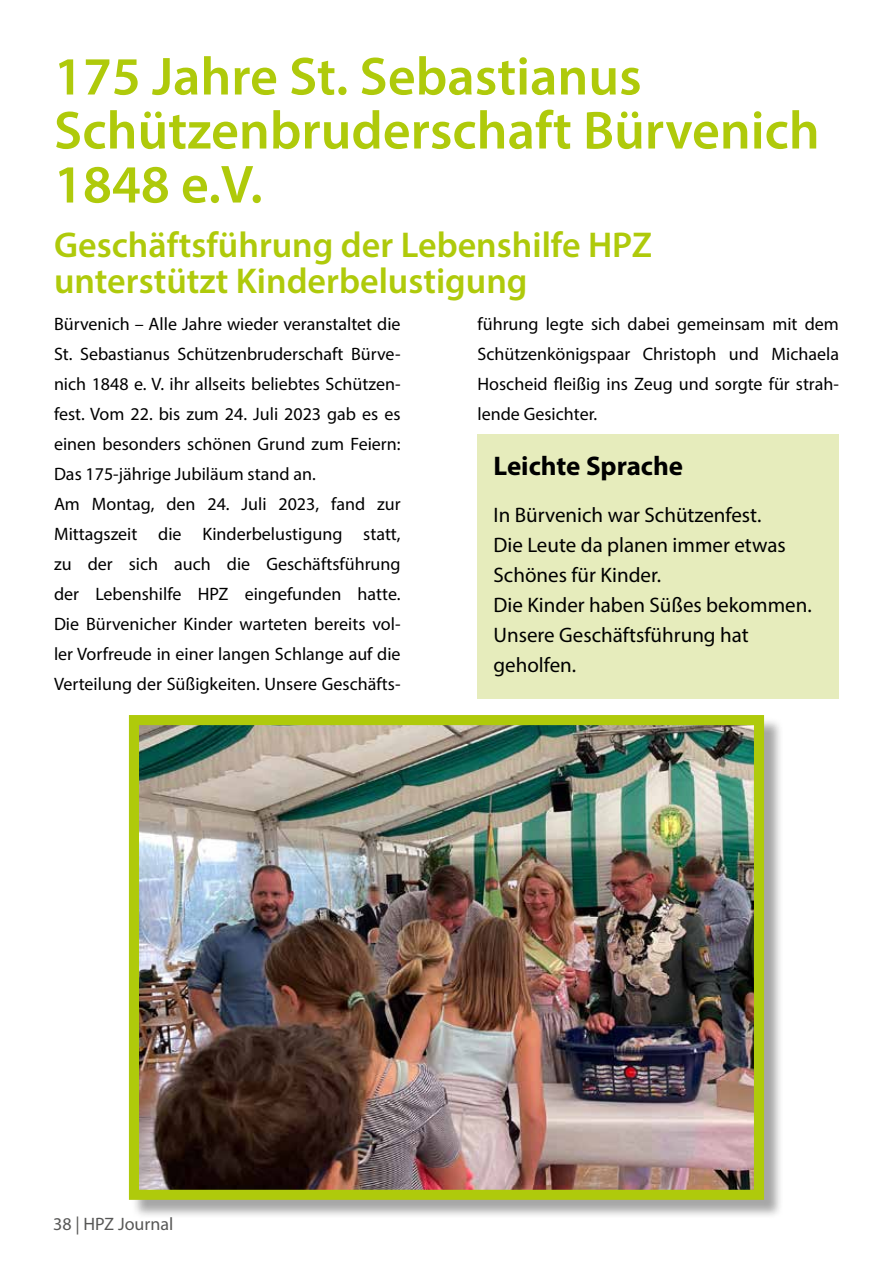
<style>
.page{position:relative;width:893px;height:1263px;background:#fff}
.page>*{position:absolute;margin:0;border:0;box-sizing:border-box;transform-origin:0 0}
.t1{font:600 54px/54px "Myriad Pro";color:#afca0b}
.t2{font:600 36px/36px "Myriad Pro";color:#afca0b}
.t3{font:700 27px "Myriad Pro";color:#000}
.t4{font:21px/30px "Myriad Pro";color:#000}
.t5{font:18px/30px "Myriad Pro";color:#000}
.t6{font:18px "Myriad Pro";color:#575756}
</style>
<div class="page">
<div style="left:477px;top:434px;width:362px;height:265px;background:#e6ecbc"></div>
<div style="left:131px;top:717px;width:653px;height:502px;background:#000;opacity:.35"></div>
<img style="left:140px;top:726px;width:613px;height:463px">
<div style="left:129px;top:715px;width:635px;height:485px;border:10px solid #afca0b"></div>
<h1 class="t1" style="left:54px;top:48px;width:767px">175 Jahre St. Sebastianus<br>Schützenbruderschaft Bürvenich<br>1848 e.V.</h1>
<h2 class="t2" style="left:54px;top:226px;width:600px">Geschäftsführung der Lebenshilfe HPZ unterstützt Kinderbelustigung</h2>
<p class="t5" style="left:54px;top:309px;width:348px">Bürvenich – Alle Jahre wieder veranstaltet die St. Sebastianus Schützenbruderschaft Bürve&shy;nich 1848 e. V. ihr allseits beliebtes Schützen&shy;fest. Vom 22. bis zum 24. Juli 2023 gab es es einen besonders schönen Grund zum Feiern:<br>Das 175-jährige Jubiläum stand an.<br>Am Montag, den 24. Juli 2023, fand zur Mittagszeit die Kinderbelustigung statt, zu der sich auch die Geschäftsführung der Lebenshilfe HPZ eingefunden hatte.<br>Die Bürvenicher Kinder warteten bereits vol&shy;ler Vorfreude in einer langen Schlange auf die Verteilung der Süßigkeiten. Unsere Geschäfts-</p>
<p class="t5" style="left:478px;top:309px;width:363px;text-align:justify">führung legte sich dabei gemeinsam mit dem Schützenkönigspaar Christoph und Michaela Hoscheid fleißig ins Zeug und sorgte für strah&shy;lende Gesichter.</p>
<h3 class="t3" style="left:493px;top:448px;width:191px">Leichte Sprache</h3>
<p class="t4" style="left:493px;top:499px;width:320px">In Bürvenich war Schützenfest.<br>Die Leute da planen immer etwas<br>Schönes für Kinder.<br>Die Kinder haben Süßes bekommen.<br>Unsere Geschäftsführung hat geholfen.</p>
<p class="t6" style="left:53px;top:1212px;width:122px">38 | HPZ Journal</p>
</div>
